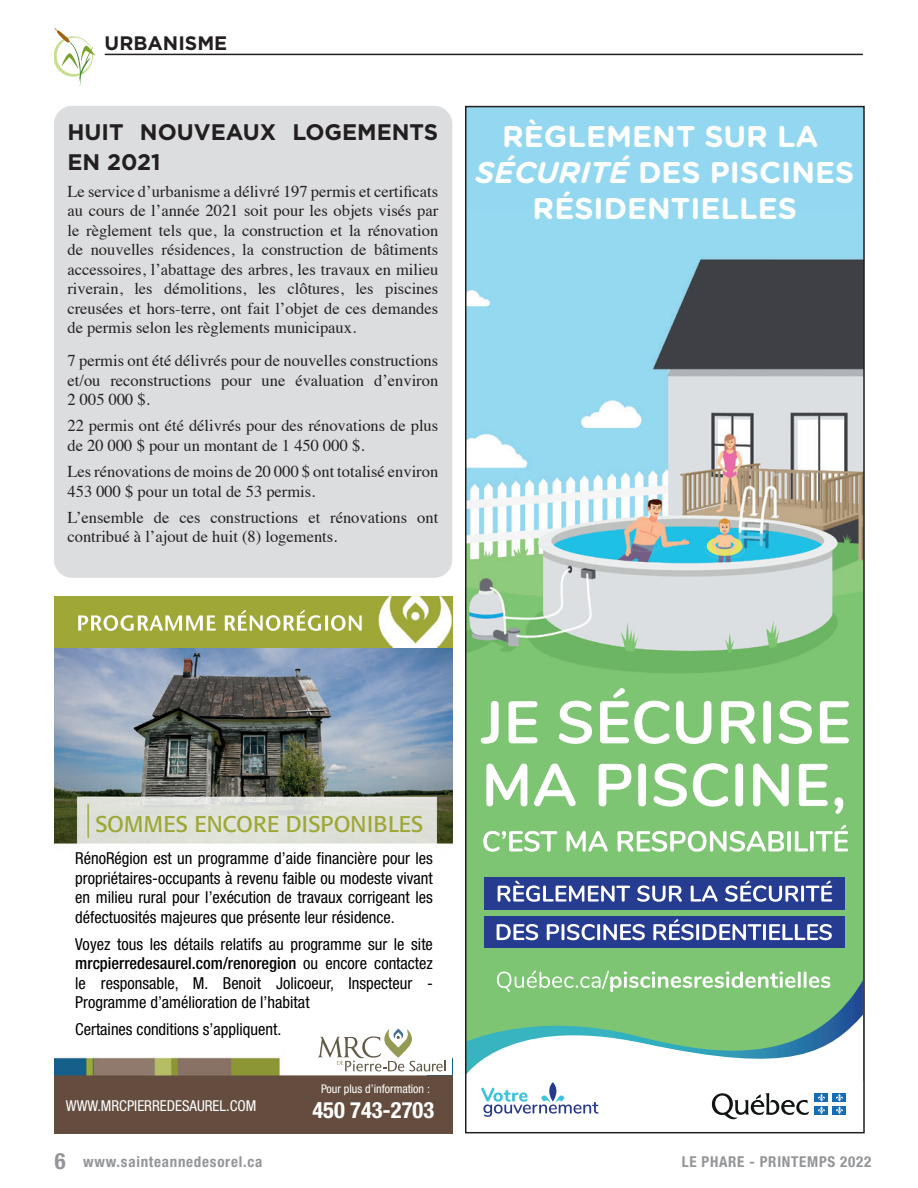
<style>
.page{position:relative;width:918px;height:1188px;background:#fff}
.page>*{position:absolute;margin:0;border:0;box-sizing:border-box;transform-origin:0 0}
.t1{font:700 30px/36px "Gotham Rounded";color:#fff;text-align:center}
.t2{font:700 22.5px/30px "Gotham";color:#231f20}
.t3{font:22.5px "Formata";color:#9ea736}
.t4{font:700 condensed 22.5px "Helvetica Neue";color:#fff}
.t5{font:700 19.5px "Gotham";color:#231f20}
.t6{font:16.5px/19.5px "Times";color:#231f20}
.t7{font:condensed 16.5px/19.5px "Helvetica Neue";color:#000;text-align:justify}
.t8{font:700 condensed 15px "Helvetica Neue";letter-spacing:.05em;color:#939598}
.t9{font:condensed 15px "Helvetica Neue";color:#fff}
.t10{font:condensed 12px "Helvetica Neue";color:#fff}
.s1{font-style:italic}
.s2{font-weight:500}
.s3{font-size:22.5px}
</style>
<div class="page">
<div style="left:54px;top:106px;width:398px;height:472px;background:#dcdddf;border-radius:18px"></div>
<hr style="left:105px;top:54px;width:758px;height:1px;background:#231f20">
<svg style="left:54px;top:28px;width:42px;height:59px"></svg>
<div style="left:466px;top:616px;width:398px;height:465px;background:#7dc573"></div>
<img style="left:468px;top:211px;width:394px;height:640px">
<div style="left:466px;top:107px;width:398px;height:104px;background:#93d8f0"></div>
<svg style="left:496px;top:980px;width:366px;height:30px"></svg>
<svg style="left:468px;top:1010px;width:394px;height:105px;fill:#fff"></svg>
<svg style="left:712px;top:1093px;width:97px;height:27px"></svg>
<div style="left:815px;top:1093px;width:13px;height:9px;background:#156db4"></div>
<div style="left:833px;top:1093px;width:13px;height:9px;background:#156db4"></div>
<div style="left:815px;top:1106px;width:13px;height:8px;background:#156db4"></div>
<svg style="left:818px;top:1094px;width:7px;height:20px"></svg>
<div style="left:833px;top:1106px;width:13px;height:8px;background:#156db4"></div>
<svg style="left:836px;top:1094px;width:7px;height:20px"></svg>
<svg style="left:481px;top:1082px;width:118px;height:35px"></svg>
<div style="left:484px;top:877px;width:361px;height:33px;background:#263c90"></div>
<div style="left:484px;top:916px;width:361px;height:31px;background:#263c90"></div>
<svg style="left:498px;top:881px;width:132px;height:21px"></svg>
<svg style="left:637px;top:885px;width:45px;height:17px"></svg>
<svg style="left:691px;top:886px;width:27px;height:16px"></svg>
<svg style="left:725px;top:881px;width:107px;height:21px"></svg>
<svg style="left:497px;top:924px;width:41px;height:16px"></svg>
<svg style="left:547px;top:924px;width:98px;height:16px"></svg>
<svg style="left:653px;top:919px;width:179px;height:21px"></svg>
<svg style="left:497px;top:971px;width:333px;height:21px"></svg>
<svg style="left:483px;top:831px;width:74px;height:21px"></svg>
<svg style="left:567px;top:831px;width:41px;height:21px"></svg>
<svg style="left:618px;top:825px;width:230px;height:27px"></svg>
<svg style="left:481px;top:701px;width:18px;height:43px"></svg>
<svg style="left:509px;top:701px;width:29px;height:42px"></svg>
<svg style="left:559px;top:701px;width:33px;height:43px"></svg>
<svg style="left:600px;top:688px;width:69px;height:56px"></svg>
<svg style="left:676px;top:701px;width:35px;height:43px"></svg>
<svg style="left:721px;top:701px;width:35px;height:43px"></svg>
<svg style="left:763px;top:701px;width:8px;height:43px"></svg>
<svg style="left:779px;top:701px;width:33px;height:43px"></svg>
<svg style="left:820px;top:701px;width:29px;height:42px"></svg>
<svg style="left:486px;top:764px;width:41px;height:42px"></svg>
<svg style="left:534px;top:764px;width:42px;height:42px"></svg>
<svg style="left:599px;top:764px;width:32px;height:42px"></svg>
<svg style="left:638px;top:764px;width:8px;height:42px"></svg>
<svg style="left:654px;top:763px;width:33px;height:44px"></svg>
<svg style="left:693px;top:763px;width:35px;height:44px"></svg>
<svg style="left:735px;top:764px;width:8px;height:42px"></svg>
<svg style="left:753px;top:764px;width:36px;height:42px"></svg>
<svg style="left:799px;top:764px;width:29px;height:42px"></svg>
<svg style="left:834px;top:797px;width:9px;height:17px"></svg>
<div style="left:465px;top:106px;width:400px;height:1027px;border:2px solid #231f20"></div>
<img style="left:54px;top:597px;width:398px;height:247px">
<img style="left:54px;top:647px;width:398px;height:1px">
<img style="left:103px;top:610px;width:259px;height:21px">
<img style="left:54px;top:1057px;width:398px;height:20px">
<div style="left:54px;top:1077px;width:398px;height:57px;background:#644d3e"></div>
<div style="left:287px;top:1025px;width:165px;height:50px;background:#fff"></div>
<svg style="left:318px;top:1029px;width:127px;height:42px"></svg>
<p class="t5" style="left:105px;top:31px;width:124px">URBANISME</p>
<h2 class="t2" style="left:68px;top:117px;width:372px">HUIT NOUVEAUX LOGEMENTS<br>EN 2021</h2>
<p class="t6" style="left:68px;top:180px;width:372px;text-align:justify">Le service d’urbanisme a délivré 197 permis et certificats au cours de l’année 2021 soit pour les objets visés par le règlement tels que, la construction et la rénovation de nouvelles résidences, la construction de bâtiments accessoires, l’abattage des arbres, les travaux en milieu riverain, les démolitions, les clôtures, les piscines creusées et hors-terre, ont fait l’objet de ces demandes de permis selon les règlements municipaux.</p>
<p class="t6" style="left:68px;top:349px;width:372px;text-align:justify">7 permis ont été délivrés pour de nouvelles constructions et/ou reconstructions pour une évaluation d’environ 2 005 000 $.</p>
<p class="t6" style="left:68px;top:415px;width:372px">22 permis ont été délivrés pour des rénovations de plus de 20 000 $ pour un montant de 1 450 000 $.</p>
<p class="t6" style="left:68px;top:460px;width:372px">Les rénovations de moins de 20 000 $ ont totalisé environ<br>453 000 $ pour un total de 53 permis.</p>
<p class="t6" style="left:68px;top:506px;width:372px">L’ensemble de ces constructions et rénovations ont contribué à l’ajout de huit (8) logements.</p>
<h1 class="t1" style="left:475px;top:117px;width:381px">RÈGLEMENT SUR LA<br><span class="s1">SÉCURITÉ</span> DES PISCINES<br>RÉSIDENTIELLES</h1>
<h2 class="t3" style="left:96px;top:810px;width:329px">SOMMES ENCORE DISPONIBLES</h2>
<p class="t7" style="left:75px;top:848px;width:359px">RénoRégion est un programme d’aide financière pour les propriétaires-occupants à revenu faible ou modeste vivant en milieu rural pour l’exécution de travaux corrigeant les défectuosités majeures que présente leur résidence.</p>
<p class="t7" style="left:75px;top:934px;width:359px">Voyez tous les détails relatifs au programme sur le site <span class="s2">mrcpierredesaurel.com/renoregion</span> ou encore contactez le responsable, M. Benoit Jolicoeur, Inspecteur - Programme d’amélioration de l’habitat</p>
<p class="t7" style="left:75px;top:1019px;width:208px">Certaines conditions s’appliquent.</p>
<p class="t9" style="left:66px;top:1097px;width:192px">WWW.MRCPIERREDESAUREL.COM</p>
<p class="t10" style="left:321px;top:1082px;width:110px">Pour plus d’information :</p>
<h2 class="t4" style="left:312px;top:1097px;width:123px">450 743-2703</h2>
<p class="t8" style="left:55px;top:1153px;width:209px"><span class="s3">6</span> www.sainteannedesorel.ca</p>
<p class="t8" style="left:682px;top:1153px;width:191px">LE PHARE - PRINTEMPS 2022</p>
</div>
